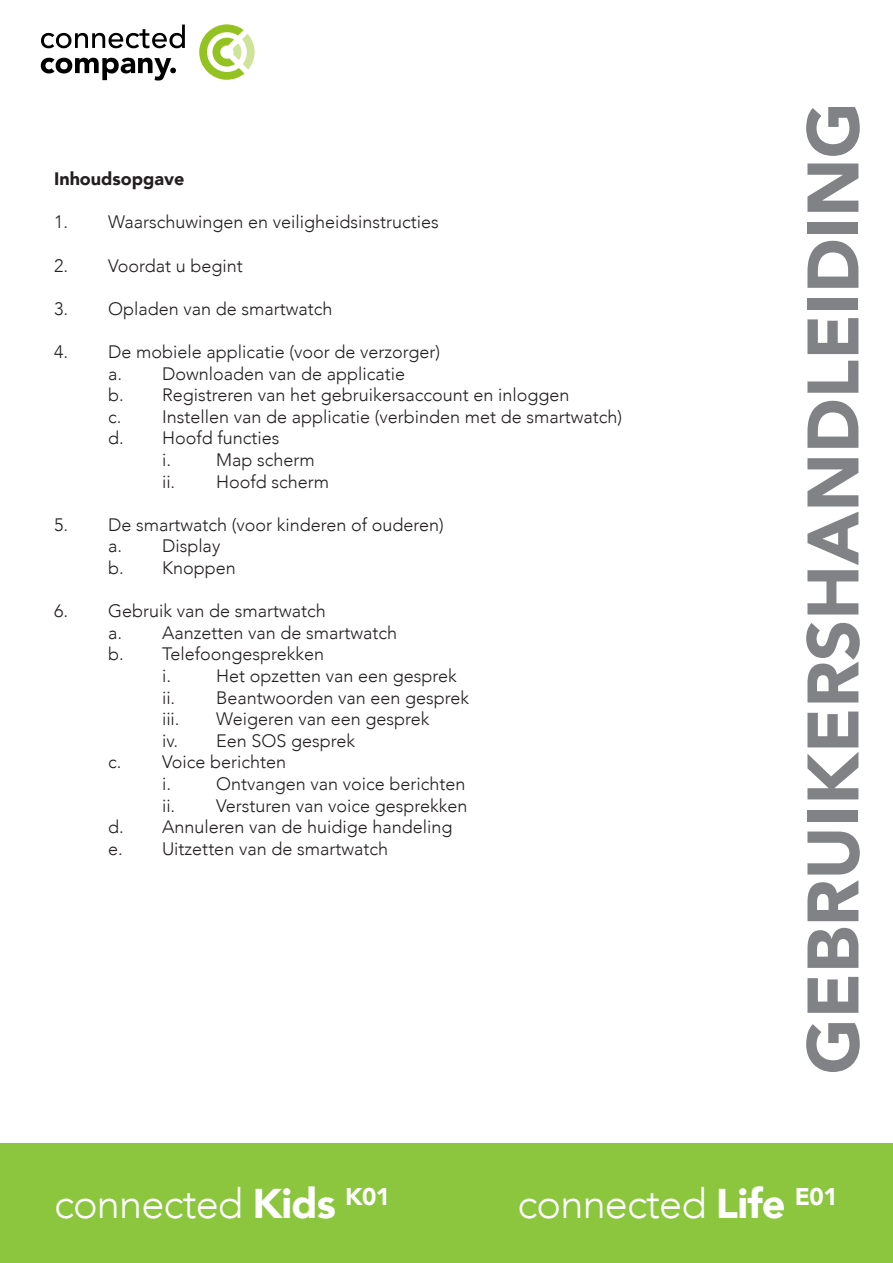
<style>
.page{position:relative;width:893px;height:1263px;background:#fff}
.page>*{position:absolute;margin:0;border:0;box-sizing:border-box;transform-origin:0 0}
.t1{font:900 72px "Avenir";color:#808285}
.t2{font:300 41.55px "Avenir";letter-spacing:-.02em;color:#fff}
.t3{font:300 18px "Avenir";color:#231f20}
.t4{font:900 18px "Avenir";color:#231f20}
.s1{font-weight:900}
</style>
<div class="page">
<svg style="left:41px;top:25px;width:144px;height:23px"></svg>
<svg style="left:41px;top:58px;width:135px;height:23px"></svg>
<svg style="left:199px;top:24px;width:56px;height:56px"></svg>
<div style="left:0;top:1144px;width:893px;height:119px;background:#8bc63e"></div>
<p class="t4" style="left:54px;top:163px;width:132px">Inhoudsopgave</p>
<p class="t3" style="left:54px;top:211px;width:386px">1. Waarschuwingen en veiligheidsinstructies</p>
<p class="t3" style="left:54px;top:255px;width:190px">2. Voordat u begint</p>
<p class="t3" style="left:54px;top:298px;width:280px">3. Opladen van de smartwatch</p>
<p class="t3" style="left:54px;top:341px;width:388px">4. De mobiele applicatie (voor de verzorger)</p>
<p class="t3" style="left:108px;top:363px;width:299px">a. Downloaden van de applicatie</p>
<p class="t3" style="left:108px;top:384px;width:463px">b. Registreren van het gebruikersaccount en inloggen</p>
<p class="t3" style="left:108px;top:406px;width:516px">c. Instellen van de applicatie (verbinden met de smartwatch)</p>
<p class="t3" style="left:108px;top:427px;width:173px">d. Hoofd functies</p>
<p class="t3" style="left:162px;top:449px;width:10px">i.</p>
<p class="t3" style="left:216px;top:449px;width:100px">Map scherm</p>
<p class="t3" style="left:162px;top:471px;width:169px">ii. Hoofd scherm</p>
<p class="t3" style="left:54px;top:514px;width:391px">5. De smartwatch (voor kinderen of ouderen)</p>
<p class="t3" style="left:108px;top:535px;width:114px">a. Display</p>
<p class="t3" style="left:108px;top:557px;width:129px">b. Knoppen</p>
<p class="t3" style="left:54px;top:600px;width:273px">6. Gebruik van de smartwatch</p>
<p class="t3" style="left:108px;top:622px;width:291px">a. Aanzetten van de smartwatch</p>
<p class="t3" style="left:108px;top:643px;width:218px">b. Telefoongesprekken</p>
<p class="t3" style="left:162px;top:665px;width:10px">i.</p>
<p class="t3" style="left:216px;top:665px;width:242px">Het opzetten van een gesprek</p>
<p class="t3" style="left:162px;top:687px;width:309px">ii. Beantwoorden van een gesprek</p>
<p class="t3" style="left:162px;top:708px;width:19px">iii.</p>
<p class="t3" style="left:216px;top:708px;width:215px">Weigeren van een gesprek</p>
<p class="t3" style="left:162px;top:730px;width:195px">iv. Een SOS gesprek</p>
<p class="t3" style="left:108px;top:751px;width:180px">c. Voice berichten</p>
<p class="t3" style="left:162px;top:773px;width:10px">i.</p>
<p class="t3" style="left:216px;top:773px;width:251px">Ontvangen van voice berichten</p>
<p class="t3" style="left:162px;top:795px;width:307px">ii. Versturen van voice gesprekken</p>
<p class="t3" style="left:108px;top:816px;width:346px">d. Annuleren van de huidige handeling</p>
<p class="t3" style="left:108px;top:838px;width:282px">e. Uitzetten van de smartwatch</p>
<p class="t1" style="left:772px;top:1074px;width:973px;rotate:-90deg">GEBRUIKERSHANDLEIDING</p>
<p class="t2" style="left:54px;top:1179px;width:338px">connected <span class="s1">Kids</span> <sup>K01</sup></p>
<p class="t2" style="left:517px;top:1179px;width:322px">connected <span class="s1">Life</span> <sup>E01</sup></p>
</div>
